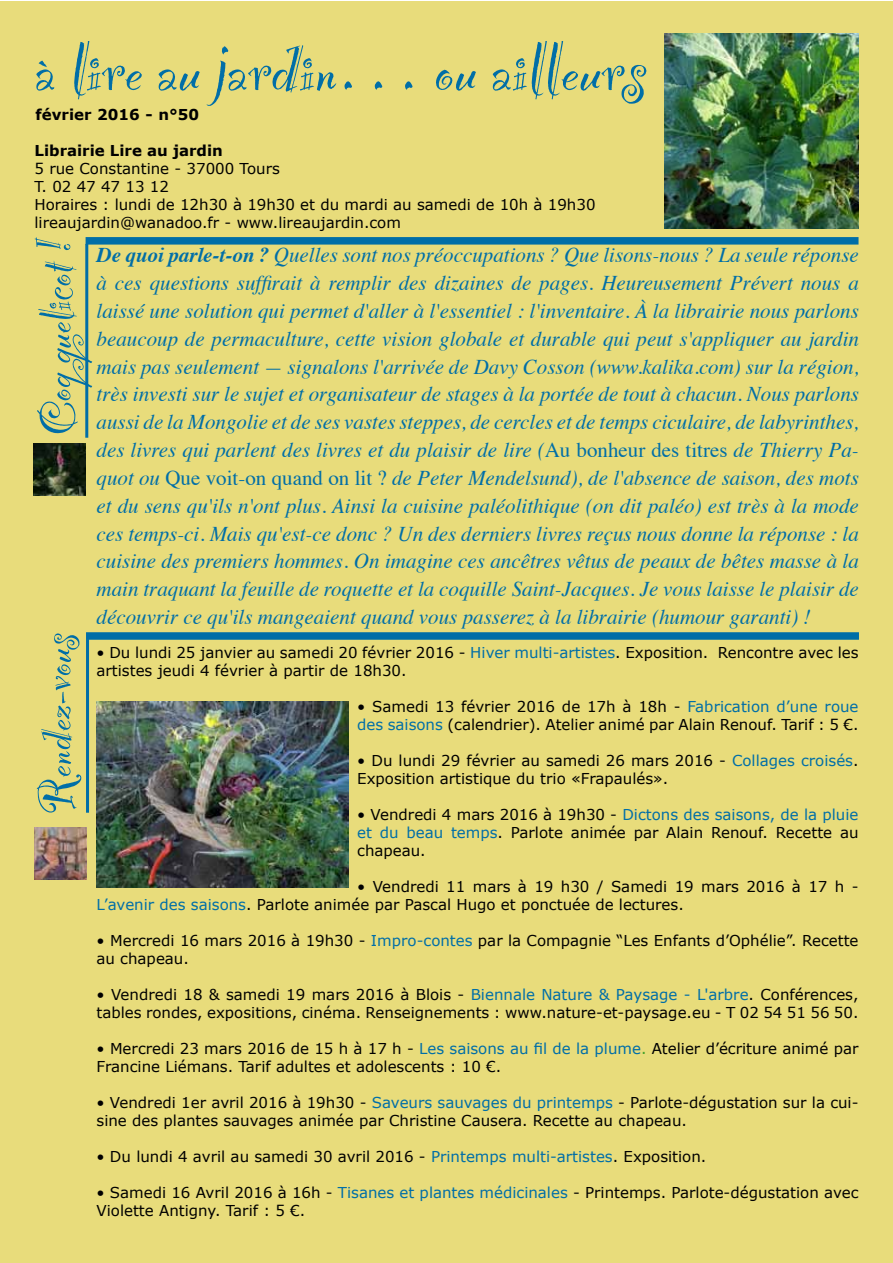
<style>
.page{position:relative;width:893px;height:1263px;background:#fff}
.page>*{position:absolute;margin:0;border:0;box-sizing:border-box;transform-origin:0 0}
.t1{font:82.5px "Party Let Plain";color:#006ea7}
.t2{font:54px "Party Let Plain";color:#006ea7}
.t3{font:italic 21px/27.8px "Times";color:#006ea7;text-align:justify}
.t4{font:15px/18px "Verdana";color:#000}
.t5{font:700 15px "Verdana";color:#000}
.s1{font-weight:700}
.s2{font-style:normal}
.s3{color:#006ea7}
.s4{color:#44a12b}
</style>
<div class="page">
<div style="left:1px;top:1px;width:892px;height:1262px;background:#e8dc7b"></div>
<div style="left:86px;top:632px;width:773px;height:8px;background:#006ea7"></div>
<hr style="left:86px;top:639px;width:3px;height:174px;background:#006ea7">
<img style="left:34px;top:827px;width:52px;height:52px">
<img style="left:34px;top:443px;width:52px;height:52px">
<div style="left:86px;top:237px;width:772px;height:8px;background:#006ea7"></div>
<hr style="left:85px;top:244px;width:3px;height:194px;background:#006ea7">
<img style="left:664px;top:34px;width:195px;height:194px">
<img style="left:97px;top:702px;width:252px;height:186px">
<h1 class="t1" style="left:35px;top:13px;width:614px">à lire au jardin… ou ailleurs</h1>
<p class="t5" style="left:36px;top:105px;width:165px">février 2016 - n°50</p>
<p class="t5" style="left:35px;top:141px;width:190px">Librairie Lire au jardin</p>
<p class="t4" style="left:35px;top:160px;width:562px">5 rue Constantine - 37000 Tours<br>T. 02 47 47 13 12<br>Horaires : lundi de 12h30 à 19h30 et du mardi au samedi de 10h à 19h30 lireaujardin@wanadoo.fr - www.lireaujardin.com</p>
<h2 class="t2" style="left:20px;top:436px;width:200px;rotate:-90deg">Coqquelicot !</h2>
<p class="t3" style="left:97px;top:240px;width:764px"><span class="s1">De quoi parle-t-on ?</span> Quelles sont nos préoccupations ? Que lisons-nous ? La seule réponse à ces questions suffirait à remplir des dizaines de pages. Heureusement Prévert nous a laissé une solution qui permet d'aller à l'essentiel : l'inventaire. À la librairie nous parlons beaucoup de permaculture, cette vision globale et durable qui peut s'appliquer au jardin mais pas seulement — signalons l'arrivée de Davy Cosson (www.kalika.com) sur la région, très investi sur le sujet et organisateur de stages à la portée de tout à chacun. Nous parlons aussi de la Mongolie et de ses vastes steppes, de cercles et de temps ciculaire, de labyrinthes, des livres qui parlent des livres et du plaisir de lire (<span class="s2">Au bonheur des titres</span> de Thierry Pa&shy;quot ou <span class="s2">Que voit-on quand on lit ?</span> de Peter Mendelsund), de l'absence de saison, des mots et du sens qu'ils n'ont plus. Ainsi la cuisine paléolithique (on dit paléo) est très à la mode ces temps-ci. Mais qu'est-ce donc ? Un des derniers livres reçus nous donne la réponse : la cuisine des premiers hommes. On imagine ces ancêtres vêtus de peaux de bêtes masse à la main traquant la feuille de roquette et la coquille Saint-Jacques. Je vous laisse le plaisir de découvrir ce qu'ils mangeaient quand vous passerez à la librairie (humour garanti) !</p>
<h2 class="t2" style="left:20px;top:814px;width:185px;rotate:-90deg">Rendez-vous</h2>
<p class="t4" style="left:97px;top:644px;width:763px">• Du lundi 25 janvier au samedi 20 février 2016 - <span class="s3">Hiver multi-artistes</span>. Exposition. Rencontre avec les artistes jeudi 4 février à partir de 18h30.</p>
<p class="t4" style="left:357px;top:698px;width:503px">• Samedi 13 février 2016 de 17h à 18h - <span class="s3">Fabrication d’une roue des saisons</span> (calendrier). Atelier animé par Alain Renouf. Tarif : 5 €.</p>
<p class="t4" style="left:357px;top:752px;width:503px">• Du lundi 29 février au samedi 26 mars 2016 - <span class="s3">Collages croisés</span>.<br>Exposition artistique du trio «Frapaulés».</p>
<p class="t4" style="left:357px;top:806px;width:503px;text-align:justify">• Vendredi 4 mars 2016 à 19h30 - <span class="s3">Dictons des saisons, de la pluie et du beau temps</span>. Parlote animée par Alain Renouf. Recette au chapeau.</p>
<p class="t4" style="left:97px;top:878px;width:763px;text-indent:261px">• Vendredi 11 mars à 19 h30 / Samedi 19 mars 2016 à 17 h -<br><span class="s3">L’avenir des saisons</span>. Parlote animée par Pascal Hugo et ponctuée de lectures.</p>
<p class="t4" style="left:97px;top:932px;width:763px">• Mercredi 16 mars 2016 à 19h30 - <span class="s3">Impro-contes</span> par la Compagnie “Les Enfants d’Ophélie”. Recette au chapeau.</p>
<p class="t4" style="left:97px;top:986px;width:763px">• Vendredi 18 &amp; samedi 19 mars 2016 à Blois - <span class="s3">Biennale Nature &amp; Paysage - L'arbre</span>. Conférences, tables rondes, expositions, cinéma. Renseignements : www.nature-et-paysage.eu - T 02 54 51 56 50.</p>
<p class="t4" style="left:97px;top:1040px;width:763px">• Mercredi 23 mars 2016 de 15 h à 17 h - <span class="s3">Les saisons au fil de la plume</span><span class="s4">.</span> Atelier d’écriture animé par<br>Francine Liémans. Tarif adultes et adolescents : 10 €.</p>
<p class="t4" style="left:97px;top:1094px;width:763px">• Vendredi 1er avril 2016 à 19h30 - <span class="s3">Saveurs sauvages du printemps</span> - Parlote-dégustation sur la cui&shy;sine des plantes sauvages animée par Christine Causera. Recette au chapeau.</p>
<p class="t4" style="left:97px;top:1148px;width:611px">• Du lundi 4 avril au samedi 30 avril 2016 - <span class="s3">Printemps multi-artistes</span>. Exposition.</p>
<p class="t4" style="left:97px;top:1184px;width:763px">• Samedi 16 Avril 2016 à 16h - <span class="s3">Tisanes et plantes médicinales</span> - Printemps. Parlote-dégustation avec<br>Violette Antigny. Tarif : 5 €.</p>
</div>
